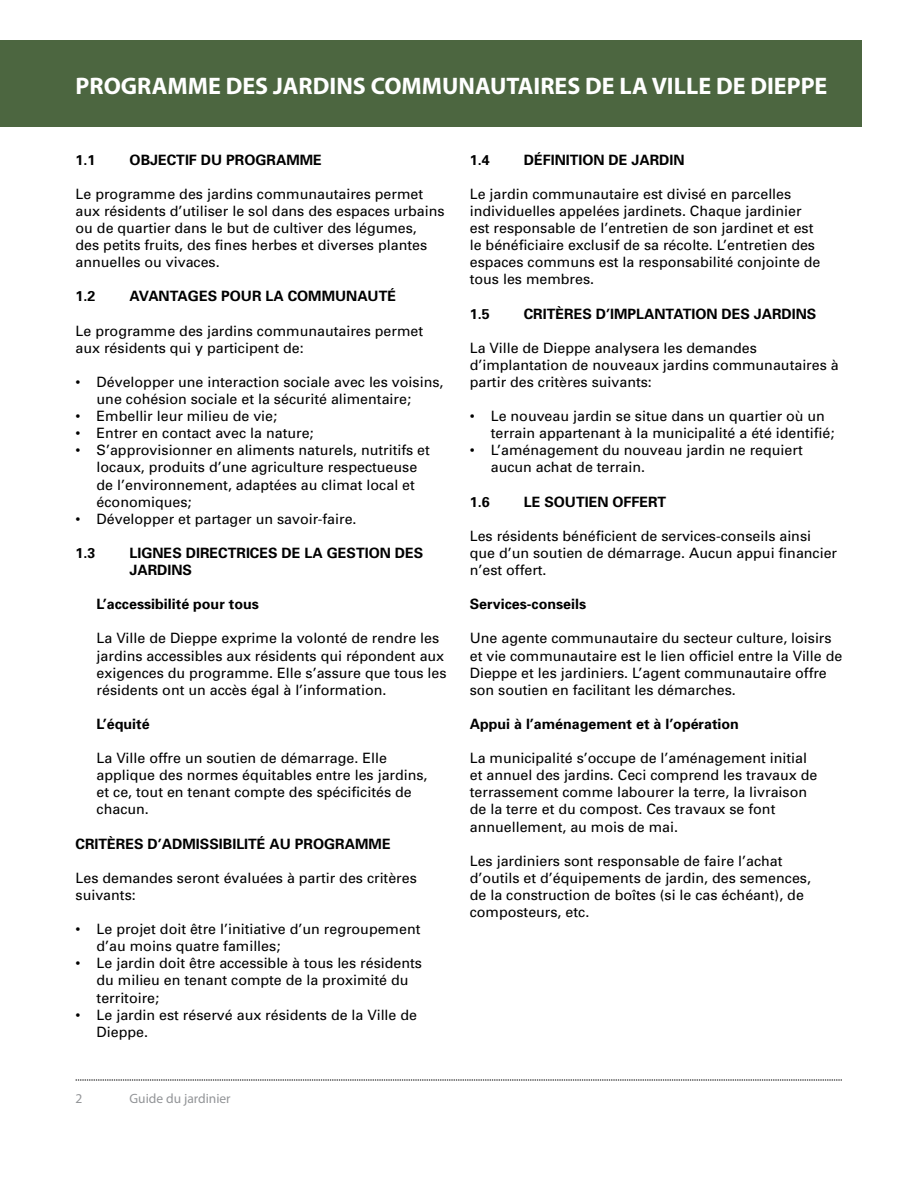
<style>
.page{position:relative;width:918px;height:1188px;background:#fff}
.page>*{position:absolute;margin:0;border:0;box-sizing:border-box;transform-origin:0 0}
.t1{font:700 24px "Myriad Pro";color:#fff}
.t2{font:14.25px/17.1px "Univers";color:#000}
.t3{font:700 14.25px/17.1px "Univers";color:#000}
.t4{font:13.5px "Myriad Pro";color:#939598}
</style>
<div class="page">
<svg style="left:76px;top:1080px;width:766px;height:1px"></svg>
<div style="left:0;top:40px;width:862px;height:87px;background:#4c6640"></div>
<h1 class="t1" style="left:76px;top:70px;width:753px">PROGRAMME DES JARDINS COMMUNAUTAIRES DE LA VILLE DE DIEPPE</h1>
<p class="t3" style="left:76px;top:151px;width:21px">1.1</p>
<p class="t3" style="left:130px;top:151px;width:194px">OBJECTIF DU PROGRAMME</p>
<p class="t2" style="left:76px;top:185px;width:371px">Le programme des jardins communautaires permet aux résidents d’utiliser le sol dans des espaces urbains ou de quartier dans le but de cultiver des légumes,<br>des petits fruits, des fines herbes et diverses plantes annuelles ou vivaces.</p>
<p class="t3" style="left:76px;top:288px;width:21px">1.2</p>
<p class="t3" style="left:130px;top:288px;width:268px">AVANTAGES POUR LA COMMUNAUTÉ</p>
<p class="t2" style="left:76px;top:322px;width:349px">Le programme des jardins communautaires permet aux résidents qui y participent de:</p>
<p class="t2" style="left:97px;top:374px;width:348px;text-indent:-21px">• Développer une interaction sociale avec les voisins, une cohésion sociale et la sécurité alimentaire;</p>
<p class="t2" style="left:76px;top:408px;width:203px">• Embellir leur milieu de vie;</p>
<p class="t2" style="left:76px;top:425px;width:239px">• Entrer en contact avec la nature;</p>
<p class="t2" style="left:97px;top:442px;width:335px;text-indent:-21px">• S’approvisionner en aliments naturels, nutritifs et locaux, produits d’une agriculture respectueuse de l’environnement, adaptées au climat local et économiques;</p>
<p class="t2" style="left:76px;top:510px;width:283px">• Développer et partager un savoir-faire.</p>
<p class="t3" style="left:76px;top:544px;width:21px">1.3</p>
<p class="t3" style="left:130px;top:544px;width:295px">LIGNES DIRECTRICES DE LA GESTION DES<br>JARDINS</p>
<p class="t3" style="left:97px;top:596px;width:164px">L’accessibilité pour tous</p>
<p class="t2" style="left:97px;top:630px;width:351px">La Ville de Dieppe exprime la volonté de rendre les jardins accessibles aux résidents qui répondent aux exigences du programme. Elle s’assure que tous les résidents ont un accès égal à l’information.</p>
<p class="t3" style="left:97px;top:715px;width:55px">L’équité</p>
<p class="t2" style="left:97px;top:750px;width:332px">La Ville offre un soutien de démarrage. Elle applique des normes équitables entre les jardins, et ce, tout en tenant compte des spécificités de chacun.</p>
<p class="t3" style="left:76px;top:835px;width:317px">CRITÈRES D’ADMISSIBILITÉ AU PROGRAMME</p>
<p class="t2" style="left:76px;top:869px;width:343px">Les demandes seront évaluées à partir des critères suivants:</p>
<p class="t2" style="left:97px;top:921px;width:325px;text-indent:-21px">• Le projet doit être l’initiative d’un regroupement d’au moins quatre familles;</p>
<p class="t2" style="left:97px;top:955px;width:327px;text-indent:-21px">• Le jardin doit être accessible à tous les résidents du milieu en tenant compte de la proximité du territoire;</p>
<p class="t2" style="left:97px;top:1006px;width:322px;text-indent:-21px">• Le jardin est réservé aux résidents de la Ville de<br>Dieppe.</p>
<p class="t4" style="left:76px;top:1090px;width:8px">2</p>
<p class="t4" style="left:130px;top:1090px;width:103px">Guide du jardinier</p>
<p class="t3" style="left:470px;top:151px;width:21px">1.4</p>
<p class="t3" style="left:524px;top:151px;width:162px">DÉFINITION DE JARDIN</p>
<p class="t2" style="left:470px;top:185px;width:352px">Le jardin communautaire est divisé en parcelles individuelles appelées jardinets. Chaque jardinier est responsable de l’entretien de son jardinet et est le bénéficiaire exclusif de sa récolte. L’entretien des espaces communs est la responsabilité conjointe de tous les membres.</p>
<p class="t3" style="left:470px;top:305px;width:21px">1.5</p>
<p class="t3" style="left:524px;top:305px;width:294px">CRITÈRES D’IMPLANTATION DES JARDINS</p>
<p class="t2" style="left:470px;top:339px;width:370px">La Ville de Dieppe analysera les demandes d’implantation de nouveaux jardins communautaires à partir des critères suivants:</p>
<p class="t2" style="left:491px;top:408px;width:345px;text-indent:-21px">• Le nouveau jardin se situe dans un quartier où un terrain appartenant à la municipalité a été identifié;</p>
<p class="t2" style="left:491px;top:442px;width:313px;text-indent:-21px">• L’aménagement du nouveau jardin ne requiert aucun achat de terrain.</p>
<p class="t3" style="left:470px;top:493px;width:21px">1.6</p>
<p class="t3" style="left:524px;top:493px;width:144px">LE SOUTIEN OFFERT</p>
<p class="t2" style="left:470px;top:527px;width:369px">Les résidents bénéficient de services-conseils ainsi que d’un soutien de démarrage. Aucun appui financier n’est offert.</p>
<p class="t3" style="left:470px;top:596px;width:118px">Services-conseils</p>
<p class="t2" style="left:470px;top:630px;width:374px">Une agente communautaire du secteur culture, loisirs et vie communautaire est le lien officiel entre la Ville de Dieppe et les jardiniers. L’agent communautaire offre son soutien en facilitant les démarches.</p>
<p class="t3" style="left:470px;top:715px;width:271px">Appui à l’aménagement et à l’opération</p>
<p class="t2" style="left:470px;top:750px;width:349px">La municipalité s’occupe de l’aménagement initial et annuel des jardins. Ceci comprend les travaux de terrassement comme labourer la terre, la livraison de la terre et du compost. Ces travaux se font annuellement, au mois de mai.</p>
<p class="t2" style="left:470px;top:852px;width:343px">Les jardiniers sont responsable de faire l’achat d’outils et d’équipements de jardin, des semences, de la construction de boîtes (si le cas échéant), de composteurs, etc.</p>
</div>
